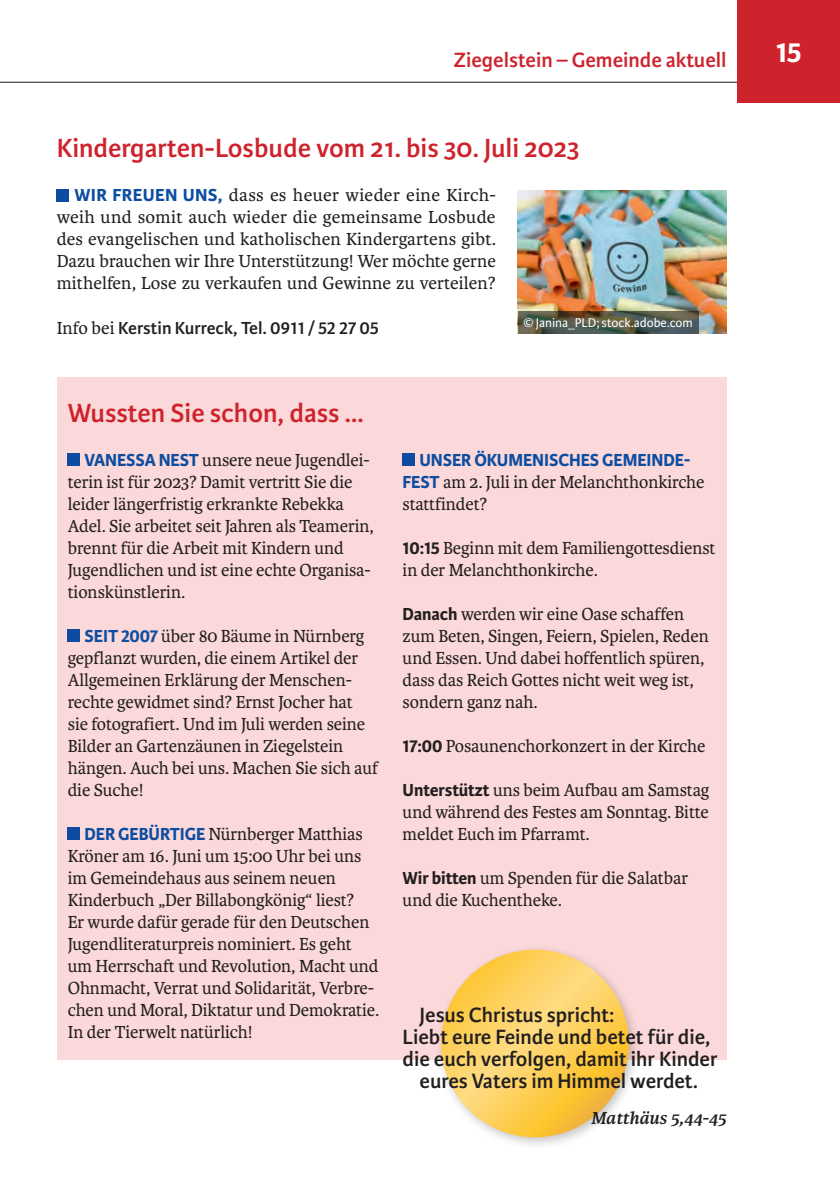
<style>
.page{position:relative;width:840px;height:1191px;background:#fff}
.page>*{position:absolute;margin:0;border:0;box-sizing:border-box;transform-origin:0 0}
.t1{font:700 30px "Karmina Sans";color:#fff}
.t2{font:600 28px "Karmina Sans";color:#ce232d}
.t3{font:600 22px "Karmina Sans";color:#231f20}
.t4{font:600 22px "Karmina Sans";color:#ce232d}
.t5{font:18.6px/22px "Karmina";letter-spacing:-.005em;color:#231f20}
.t6{font:600 18.6px "Karmina Sans";color:#231f20}
.t7{font:700 18.6px "Karmina Sans";letter-spacing:-.005em;color:#0d4da1}
.t8{font:italic 700 18.6px "Karmina";color:#231f20}
.t9{font:13.6px "Karmina Sans";color:#fff}
.s1{font-family:"Karmina Sans";font-weight:700;color:#0d4da1}
.s2{font-family:"Karmina";font-weight:400}
.s3{font-family:"Karmina Sans";font-weight:700}
</style>
<div class="page">
<hr style="left:0;top:82px;width:839px;height:1px;background:#231f20">
<div style="left:737px;top:0;width:102px;height:102px;background:#ce232d"></div>
<div style="left:57px;top:189px;width:12px;height:12px;background:#0d4da1"></div>
<img style="left:517px;top:190px;width:209px;height:143px">
<svg style="left:517px;top:311px;width:181px;height:22px;background:#54594b"></svg>
<div style="left:57px;top:377px;width:669px;height:682px;background:#fbd8d9"></div>
<div style="left:68px;top:453px;width:12px;height:12px;background:#0d4da1"></div>
<div style="left:68px;top:629px;width:12px;height:12px;background:#0d4da1"></div>
<div style="left:68px;top:827px;width:12px;height:12px;background:#0d4da1"></div>
<div style="left:402px;top:453px;width:13px;height:12px;background:#0d4da1"></div>
<div style="left:434px;top:943px;width:207px;height:206px;background:#231f20;opacity:.25"></div>
<svg style="left:441px;top:949px;width:187px;height:188px;background:#fdcf5b"></svg>
<p class="t4" style="left:453px;top:47px;width:274px">Ziegelstein – Gemeinde aktuell</p>
<h1 class="t1" style="left:775px;top:35px;width:28px">15</h1>
<h2 class="t2" style="left:57px;top:132px;width:524px">Kindergarten-Losbude vom 21. bis 30. Juli 2023</h2>
<p class="t5" style="left:57px;top:185px;width:440px;text-align:justify;text-indent:18px"><span class="s1">WIR FREUEN UNS,</span> dass es heuer wieder eine Kirch&shy;weih und somit auch wieder die gemeinsame Losbude des evangelischen und katholischen Kindergartens gibt.<br>Dazu brauchen wir Ihre Unterstützung! Wer möchte gerne mithelfen, Lose zu verkaufen und Gewinne zu verteilen?</p>
<p class="t6" style="left:57px;top:317px;width:323px"><span class="s2">Info bei</span> Kerstin Kurreck, Tel. 0911 / 52 27 05</p>
<p class="t9" style="left:523px;top:315px;width:171px">© Janina_PLD; stock.adobe.com</p>
<h2 class="t2" style="left:68px;top:396px;width:297px">Wussten Sie schon, dass …</h2>
<p class="t5" style="left:68px;top:449px;width:307px;text-indent:17px"><span class="s1">VANESSA NEST</span> unsere neue Jugendlei&shy;terin ist für 2023? Damit vertritt Sie die leider längerfristig erkrankte Rebekka Adel. Sie arbeitet seit Jahren als Teamerin, brennt für die Arbeit mit Kindern und Jugendlichen und ist eine echte Organisa&shy;tionskünstlerin.</p>
<p class="t5" style="left:68px;top:625px;width:312px;text-indent:17px"><span class="s1">SEIT 2007</span> über 80 Bäume in Nürnberg gepflanzt wurden, die einem Artikel der Allgemeinen Erklärung der Menschen&shy;rechte gewidmet sind? Ernst Jocher hat<br>sie fotografiert. Und im Juli werden seine Bilder an Gartenzäunen in Ziegelstein hängen. Auch bei uns. Machen Sie sich auf die Suche!</p>
<p class="t5" style="left:68px;top:823px;width:313px;text-indent:17px"><span class="s1">DER GEBÜRTIGE</span> Nürnberger Matthias Kröner am 16. Juni um 15:00 Uhr bei uns im Gemeindehaus aus seinem neuen Kinderbuch „Der Billabongkönig“ liest?<br>Er wurde dafür gerade für den Deutschen Jugendliteraturpreis nominiert. Es geht um Herrschaft und Revolution, Macht und Ohnmacht, Verrat und Solidarität, Verbre&shy;chen und Moral, Diktatur und Demokratie.<br>In der Tierwelt natürlich!</p>
<p class="t7" style="left:419px;top:449px;width:272px">UNSER ÖKUMENISCHES GEMEINDE-</p>
<p class="t5" style="left:402px;top:471px;width:303px"><span class="s1">FEST</span> am 2. Juli in der Melanchthonkirche stattfindet?</p>
<p class="t5" style="left:402px;top:537px;width:314px"><span class="s3">10:15</span> Beginn mit dem Familiengottesdienst in der Melanchthonkirche.</p>
<p class="t5" style="left:402px;top:603px;width:307px"><span class="s3">Danach</span> werden wir eine Oase schaffen zum Beten, Singen, Feiern, Spielen, Reden und Essen. Und dabei hoffentlich spüren, dass das Reich Gottes nicht weit weg ist, sondern ganz nah.</p>
<p class="t5" style="left:402px;top:735px;width:304px"><span class="s3">17:00</span> Posaunenchorkonzert in der Kirche</p>
<p class="t5" style="left:402px;top:779px;width:308px;text-align:justify"><span class="s3">Unterstützt</span> uns beim Aufbau am Samstag und während des Festes am Sonntag. Bitte meldet Euch im Pfarramt.</p>
<p class="t5" style="left:402px;top:867px;width:287px"><span class="s3">Wir bitten</span> um Spenden für die Salatbar und die Kuchentheke.</p>
<p class="t3" style="left:419px;top:1002px;width:196px">Jesus Christus spricht:</p>
<p class="t3" style="left:402px;top:1024px;width:309px">Liebt eure Feinde und betet für die,</p>
<p class="t3" style="left:402px;top:1046px;width:316px">die euch verfolgen, damit ihr Kinder</p>
<p class="t3" style="left:419px;top:1068px;width:279px">eures Vaters im Himmel werdet.</p>
<p class="t8" style="left:590px;top:1107px;width:137px">Matthäus 5,44-45</p>
</div>
